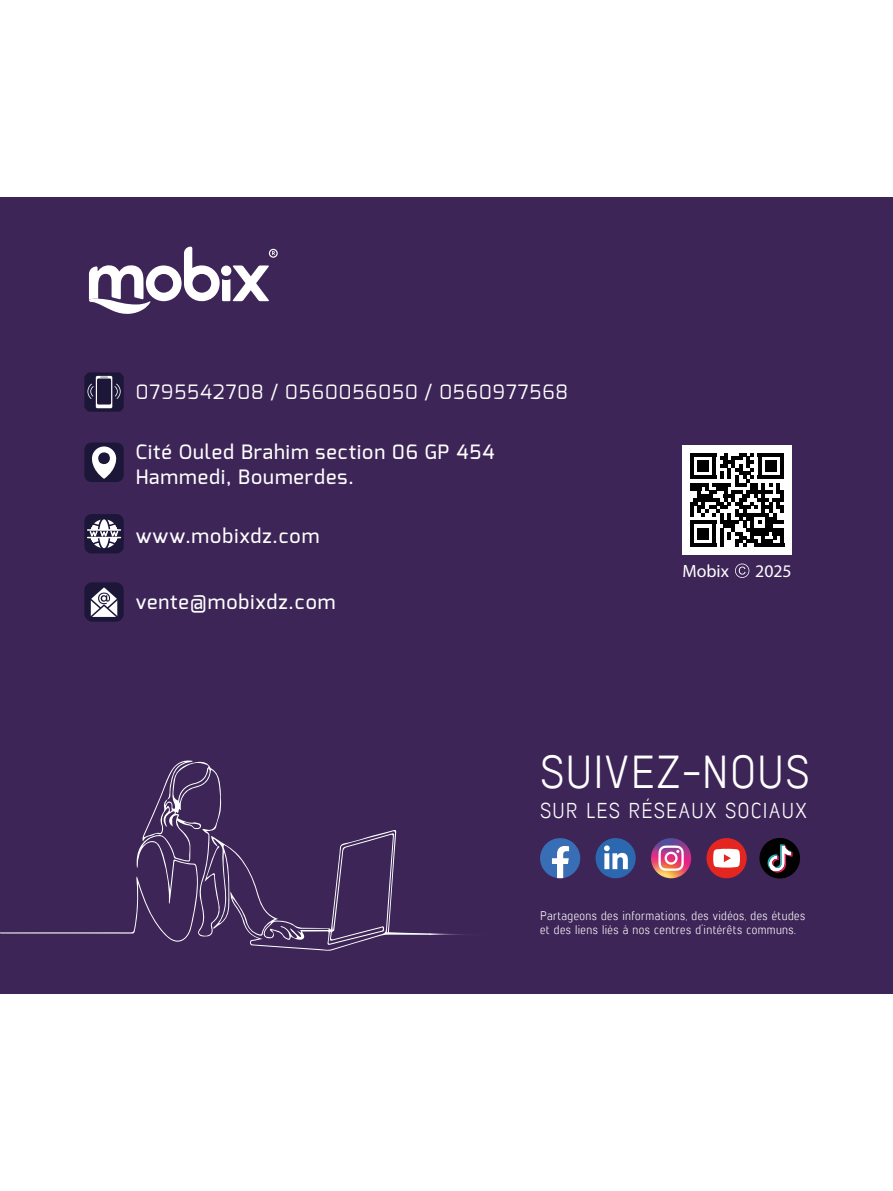
<style>
.page{position:relative;width:893px;height:1191px;background:#fff}
.page>*{position:absolute;margin:0;border:0;box-sizing:border-box;transform-origin:0 0}
.t1{font:46.05px "Lintel";letter-spacing:.035em;color:#fff;scale:.91 1}
.t2{font:21.45px "Lintel";letter-spacing:.06em;color:#fff;scale:.91 1}
.t3{font:500 19.8px/25.7px "Exo";letter-spacing:.05em;color:#fff}
.t4{font:19.8px "Exo";letter-spacing:.05em;color:#fff}
.t5{font:17.7px "Myriad Pro";color:#fff}
.t6{font:12.45px/14.5px "Lintel";letter-spacing:.035em;color:#fff;scale:.91 1}
</style>
<div class="page">
<div style="left:0;top:197px;width:893px;height:796px;background:#3e2557"></div>
<div style="left:84px;top:514px;width:40px;height:39px;background:#1c1738;border-radius:7px"></div>
<svg style="left:88px;top:519px;width:33px;height:30px"></svg>
<hr style="left:88px;top:537px;width:32px;height:1px;background:#fff">
<div style="left:84px;top:582px;width:40px;height:39px;background:#1c1738;border-radius:8px"></div>
<svg style="left:86px;top:584px;width:36px;height:33px"></svg>
<div style="left:84px;top:372px;width:40px;height:40px;background:#1c1738;border-radius:6px"></div>
<svg style="left:96px;top:376px;width:16px;height:32px"></svg>
<div style="left:97px;top:378px;width:14px;height:26px;background:#1c1738;border-radius:2px"></div>
<svg style="left:114px;top:384px;width:7px;height:15px"></svg>
<svg style="left:87px;top:384px;width:7px;height:15px"></svg>
<div style="left:84px;top:442px;width:40px;height:40px;background:#1c1738;border-radius:7px"></div>
<svg style="left:92px;top:446px;width:25px;height:33px"></svg>
<svg style="left:735px;top:563px;width:14px;height:15px"></svg>
<img style="left:651px;top:838px;width:40px;height:40px;border-radius:20px">
<svg style="left:658px;top:845px;width:26px;height:26px"></svg>
<div style="left:706px;top:838px;width:41px;height:40px;background:#e52520;border-radius:50%"></div>
<svg style="left:713px;top:848px;width:27px;height:19px"></svg>
<div style="left:595px;top:838px;width:41px;height:40px;background:#2c68b0;border-radius:50%"></div>
<svg style="left:604px;top:845px;width:24px;height:24px"></svg>
<svg style="left:540px;top:838px;width:40px;height:40px"></svg>
<svg style="left:0;top:760px;width:429px;height:191px"></svg>
<img style="left:429px;top:933px;width:36px;height:2px">
<div style="left:759px;top:838px;width:41px;height:40px;background:#010101;border-radius:50%"></div>
<svg style="left:768px;top:844px;width:24px;height:28px"></svg>
<svg style="left:89px;top:246px;width:189px;height:68px"></svg>
<div style="left:682px;top:445px;width:110px;height:109px;background:#fff"></div>
<svg style="left:690px;top:453px;width:95px;height:94px"></svg>
<hr style="left:754px;top:543px;width:30px;height:4px;background:#000">
<h3 class="t4" style="left:136px;top:379px;width:434px">0795542708 / 0560056050 / 0560977568</h3>
<h3 class="t3" style="left:136px;top:438px;width:360px">Cité Ouled Brahim section 06 GP 454<br>Hammedi, Boumerdes.</h3>
<h3 class="t3" style="left:136px;top:523px;width:185px">www.mobixdz.com</h3>
<h3 class="t3" style="left:136px;top:588px;width:201px">vente@mobixdz.com</h3>
<h3 class="t5" style="left:682px;top:560px;width:48px">Mobix</h3>
<h3 class="t5" style="left:755px;top:560px;width:38px">2025</h3>
<h1 class="t1" style="left:540px;top:740px;width:298px">SUIVEZ-NOUS</h1>
<h2 class="t2" style="left:540px;top:795px;width:295px">SUR LES RÉSEAUX SOCIAUX</h2>
<p class="t6" style="left:540px;top:907px;width:293px">Partageons des informations, des vidéos, des études et des liens liés à nos centres d’intérêts communs.</p>
</div>
